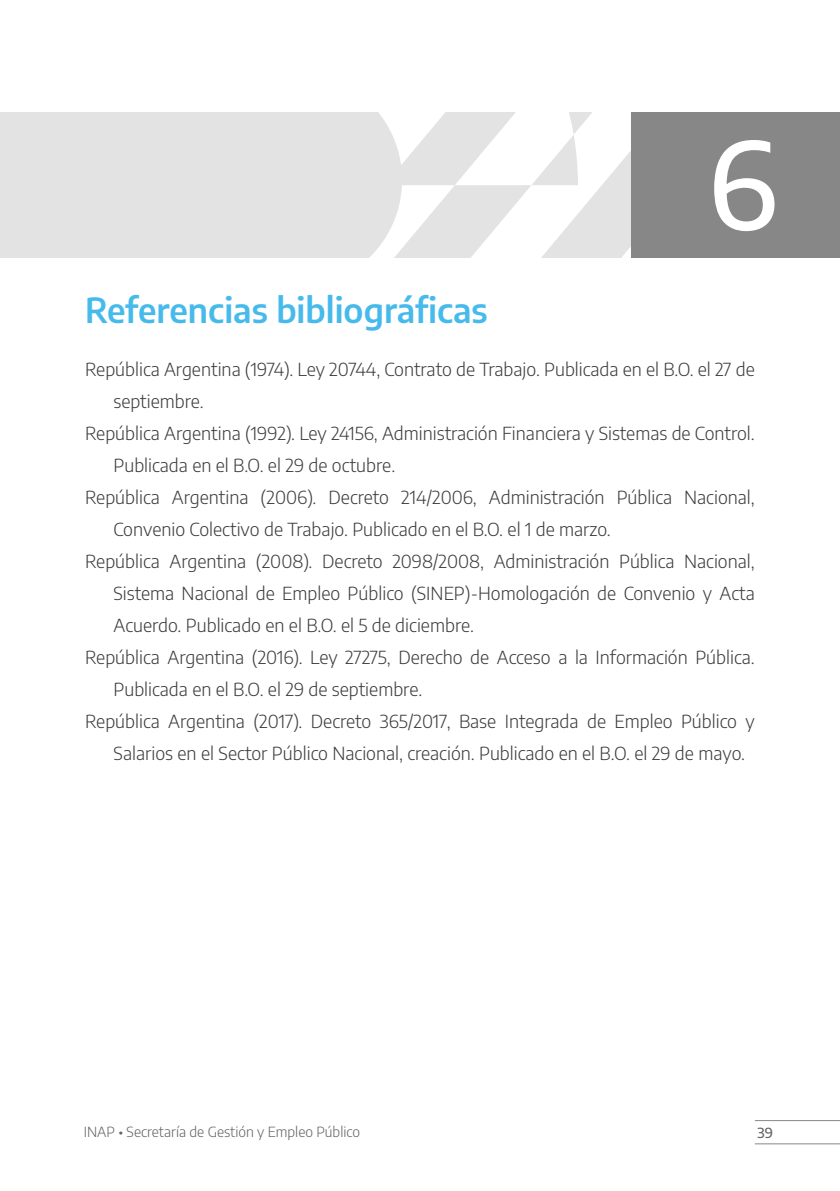
<style>
.page{position:relative;width:840px;height:1191px;background:#fff}
.page>*{position:absolute;margin:0;border:0;box-sizing:border-box;transform-origin:0 0}
.t1{font:500 120px "Encode Sans";color:#fff}
.t2{font:600 34px "Encode Sans";color:#47baec}
.t3{font:300 18px "Encode Sans";color:#3c3c3b}
.t4{font:300 14px "Encode Sans";color:#646363}
.t5{font:500 14px "Encode Sans";color:#646363}
</style>
<div class="page">
<div style="left:0;top:112px;width:648px;height:145px;background:#e3e3e3"></div>
<svg style="left:370px;top:112px;width:260px;height:145px"></svg>
<div style="left:630px;top:112px;width:209px;height:145px;background:#878787"></div>
<hr style="left:754px;top:1120px;width:85px;height:1px;background:#878787">
<hr style="left:754px;top:1143px;width:85px;height:1px;background:#878787">
<h1 class="t1" style="left:706px;top:100px;width:72px">6</h1>
<h2 class="t2" style="left:85px;top:286px;width:404px">Referencias bibliográficas</h2>
<p class="t3" style="left:85px;top:357px;width:670px">República Argentina (1974). Ley 20744, Contrato de Trabajo. Publicada en el B.O. el 27 de</p>
<p class="t3" style="left:113px;top:389px;width:92px">septiembre.</p>
<p class="t3" style="left:85px;top:421px;width:670px">República Argentina (1992). Ley 24156, Administración Financiera y Sistemas de Control.</p>
<p class="t3" style="left:113px;top:453px;width:283px">Publicada en el B.O. el 29 de octubre.</p>
<p class="t3" style="left:85px;top:485px;width:670px">República Argentina (2006). Decreto 214/2006, Administración Pública Nacional,</p>
<p class="t3" style="left:113px;top:517px;width:498px">Convenio Colectivo de Trabajo. Publicado en el B.O. el 1 de marzo.</p>
<p class="t3" style="left:85px;top:549px;width:670px">República Argentina (2008). Decreto 2098/2008, Administración Pública Nacional,</p>
<p class="t3" style="left:113px;top:581px;width:642px">Sistema Nacional de Empleo Público (SINEP)-Homologación de Convenio y Acta</p>
<p class="t3" style="left:113px;top:613px;width:362px">Acuerdo. Publicado en el B.O. el 5 de diciembre.</p>
<p class="t3" style="left:85px;top:645px;width:670px">República Argentina (2016). Ley 27275, Derecho de Acceso a la Información Pública.</p>
<p class="t3" style="left:113px;top:677px;width:310px">Publicada en el B.O. el 29 de septiembre.</p>
<p class="t3" style="left:85px;top:709px;width:670px">República Argentina (2017). Decreto 365/2017, Base Integrada de Empleo Público y</p>
<p class="t3" style="left:113px;top:741px;width:632px">Salarios en el Sector Público Nacional, creación. Publicado en el B.O. el 29 de mayo.</p>
<p class="t4" style="left:84px;top:1122px;width:278px">INAP • Secretaría de Gestión y Empleo Público</p>
<p class="t5" style="left:757px;top:1122px;width:17px">39</p>
</div>
